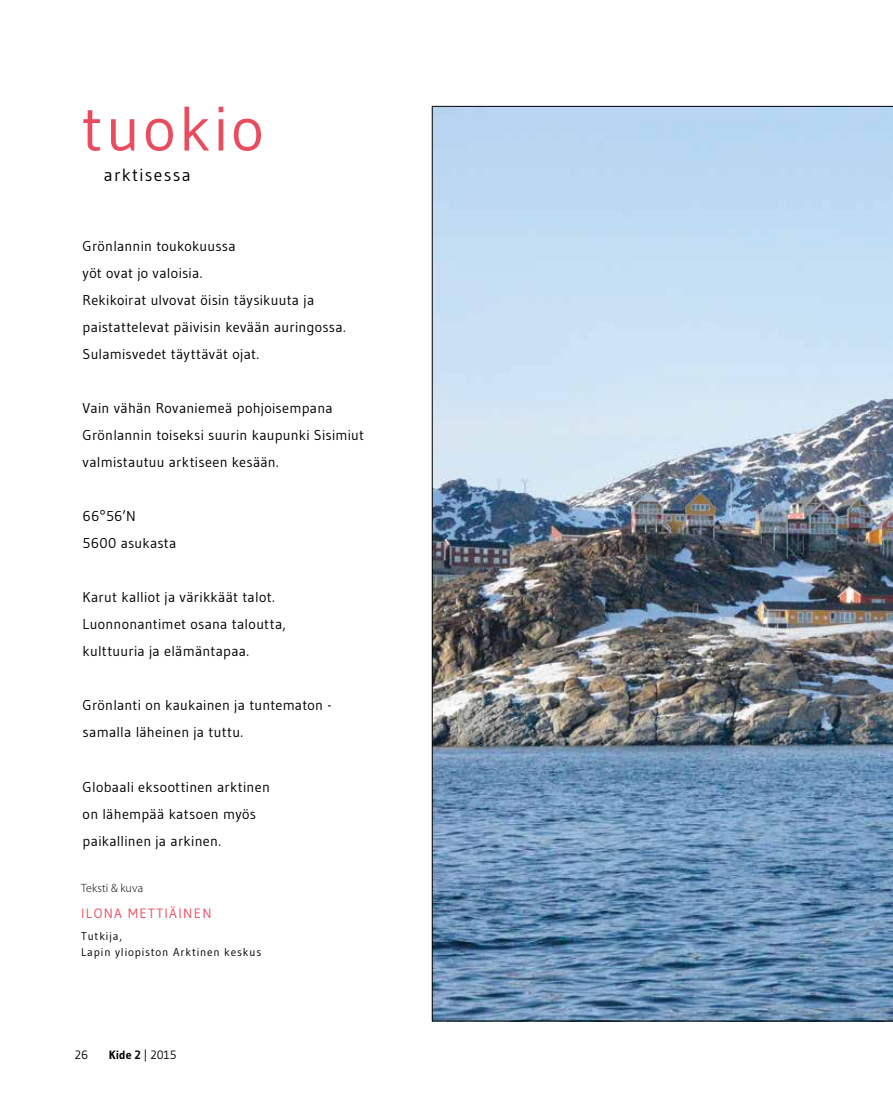
<style>
.page{position:relative;width:893px;height:1102px;background:#fff}
.page>*{position:absolute;margin:0;border:0;box-sizing:border-box;transform-origin:0 0}
.t1{font:62.7px "Gudea";letter-spacing:.05em;color:#e94b5f}
.t2{font:17.55px "Gudea";letter-spacing:.075em;color:#000}
.t3{font:14.25px/27px "Gudea";letter-spacing:.015em;color:#000}
.t4{font:13.5px "Gudea";letter-spacing:.1em;color:#e94b5f}
.t5{font:300 12px "Myriad Pro";letter-spacing:.01em;color:#000}
.t6{font:700 12px "Gudea";color:#000}
.t7{font:12px "Gudea";color:#000}
.t8{font:11.25px/16.5px "Gudea";letter-spacing:.075em;color:#000}
.s1{font-weight:400}
</style>
<div class="page">
<img style="left:432px;top:106px;width:461px;height:915px">
<h1 class="t1" style="left:81px;top:90px;width:184px">tuokio</h1>
<p class="t2" style="left:104px;top:164px;width:89px">arktisessa</p>
<p class="t3" style="left:83px;top:232px;width:265px">Grönlannin toukokuussa<br>yöt ovat jo valoisia.<br>Rekikoirat ulvovat öisin täysikuuta ja paistattelevat päivisin kevään auringossa.<br>Sulamisvedet täyttävät ojat.</p>
<p class="t3" style="left:83px;top:394px;width:283px">Vain vähän Rovaniemeä pohjoisempana<br>Grönlannin toiseksi suurin kaupunki Sisimiut valmistautuu arktiseen kesään.</p>
<p class="t3" style="left:83px;top:502px;width:95px">66°56’N<br>5600 asukasta</p>
<p class="t3" style="left:83px;top:583px;width:205px">Karut kalliot ja värikkäät talot.<br>Luonnonantimet osana taloutta, kulttuuria ja elämäntapaa.</p>
<p class="t3" style="left:83px;top:691px;width:250px">Grönlanti on kaukainen ja tuntematon - samalla läheinen ja tuttu.</p>
<p class="t3" style="left:83px;top:772px;width:189px">Globaali eksoottinen arktinen on lähempää katsoen myös paikallinen ja arkinen.</p>
<p class="t5" style="left:81px;top:881px;width:63px">Teksti &amp; kuva</p>
<p class="t4" style="left:81px;top:905px;width:132px">ILONA METTIÄINEN</p>
<p class="t8" style="left:81px;top:927px;width:182px">Tutkija,<br>Lapin yliopiston Arktinen keskus</p>
<p class="t7" style="left:75px;top:1047px;width:15px">26</p>
<p class="t6" style="left:109px;top:1047px;width:69px">Kide 2 <span class="s1">| 2015</span></p>
</div>
